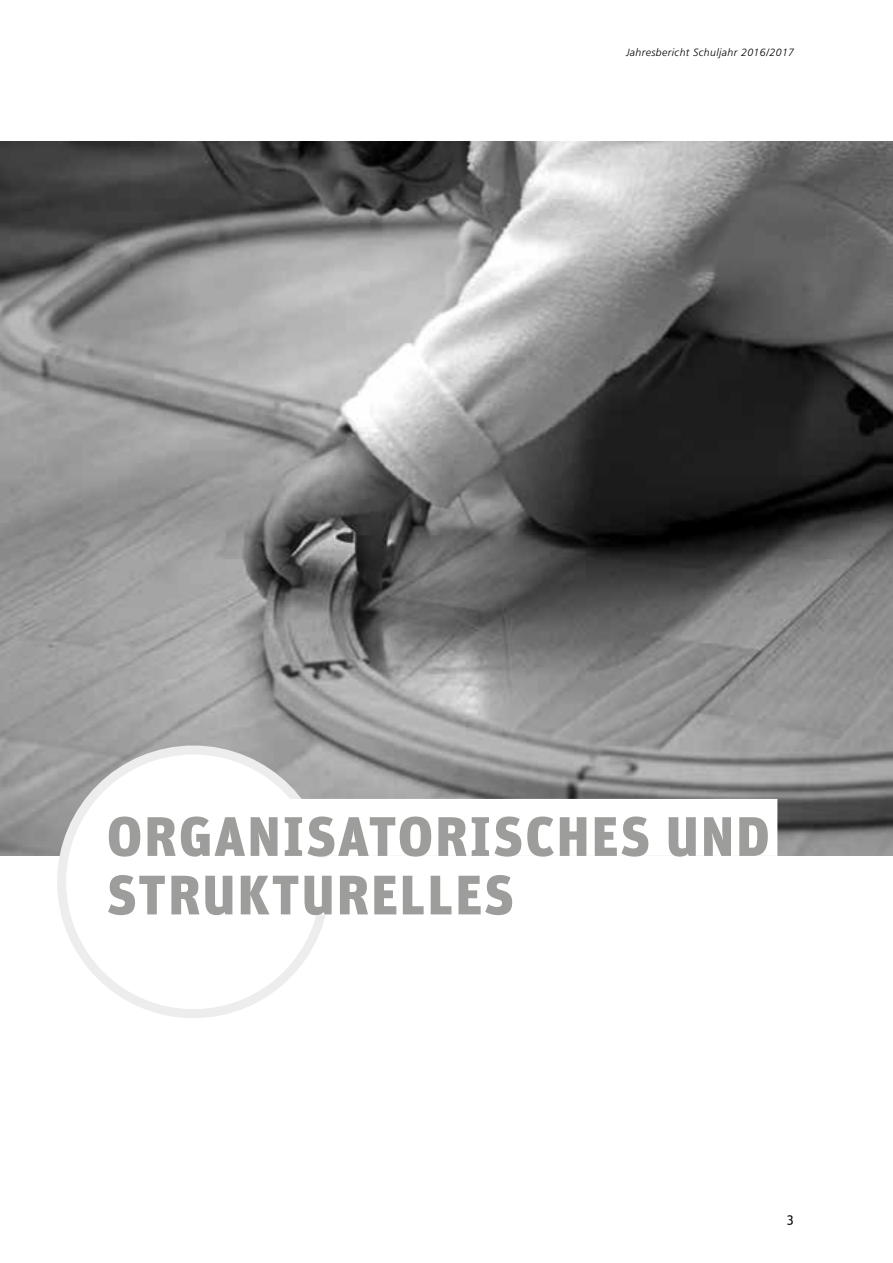
<style>
.page{position:relative;width:893px;height:1263px;background:#fff}
.page>*{position:absolute;margin:0;border:0;box-sizing:border-box;transform-origin:0 0}
.t1{font:900 55.5px/58.5px "Unit OT";letter-spacing:.03em;color:#9d9d9c}
.t2{font:13.5px "Unit OT";color:#000}
.t3{font:italic 300 10.5px "Frutiger";letter-spacing:.04em;color:#000}
</style>
<div class="page">
<img style="left:0;top:141px;width:893px;height:715px">
<div style="left:62px;top:750px;width:263px;height:264px;background:#fff;border-radius:50%"></div>
<div style="left:57px;top:745px;width:273px;height:273px;border:9px solid #ededed;border-radius:50%"></div>
<div style="left:98px;top:799px;width:679px;height:57px;background:#fff"></div>
<div style="left:98px;top:857px;width:424px;height:57px;background:#fff"></div>
<p class="t3" style="left:626px;top:46px;width:170px">Jahresbericht Schuljahr 2016/2017</p>
<p class="t1" style="left:107px;top:806px;width:665px">ORGANISATORISCHES UND<br>STRUKTURELLES</p>
<p class="t2" style="left:787px;top:1211px;width:8px">3</p>
</div>
